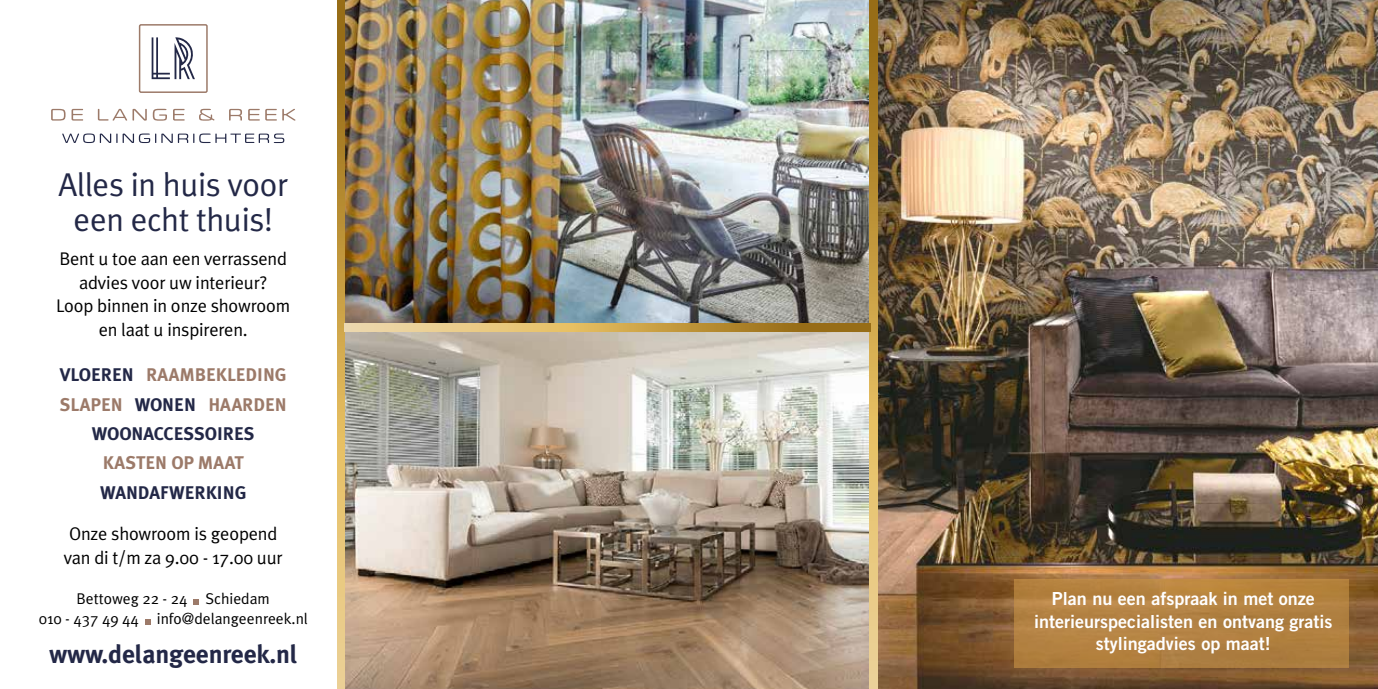
<style>
.page{position:relative;width:1378px;height:689px;background:#fff}
.page>*{position:absolute;margin:0;border:0;box-sizing:border-box;transform-origin:0 0}
.t1{font:33px/34.8px "Meta Plus Normal";letter-spacing:-.01em;color:#232847;text-align:center}
.t2{font:700 25.65px "Meta Plus";letter-spacing:-.01em;color:#232847}
.t3{font:18.3px/23.9px "Meta Plus Normal";letter-spacing:-.01em;color:#000;text-align:center}
.t4{font:700 18.3px/29.4px "Meta Plus";color:#232847;text-align:center}
.t5{font:700 18.3px "Meta Plus";color:#9c7a69}
.t6{font:18px/22.5px "Trade Gothic LT Std Bd 2";color:#fff;text-align:center}
.t7{font:15.6px/20.1px "Meta Plus Normal";color:#000;text-align:center}
.s1{color:#9c7a69}
</style>
<div class="page">
<img style="left:345px;top:0;width:525px;height:689px">
<svg style="left:51px;top:24px;width:245px;height:601px"></svg>
<svg style="left:337px;top:0;width:8px;height:689px;background:#caa450"></svg>
<svg style="left:344px;top:324px;width:345px;height:8px;background:#e1c076"></svg>
<img style="left:877px;top:0;width:501px;height:689px">
<svg style="left:870px;top:0;width:7px;height:689px;background:#cca653"></svg>
<div style="left:1013px;top:579px;width:335px;height:89px;background:#b38141"></div>
<svg style="left:689px;top:324px;width:181px;height:8px"></svg>
<h1 class="t1" style="left:58px;top:167px;width:231px">Alles in huis voor een echt thuis!</h1>
<p class="t3" style="left:56px;top:246px;width:235px">Bent u toe aan een verrassend advies voor uw interieur?<br>Loop binnen in onze showroom en laat u inspireren.</p>
<p class="t4" style="left:60px;top:360px;width:229px">VLOEREN <span class="s1">RAAMBEKLEDING<br>SLAPEN</span> WONEN <span class="s1">HAARDEN<br></span>WOONACCESSOIRES</p>
<p class="t5" style="left:103px;top:452px;width:143px">KASTEN OP MAAT</p>
<p class="t4" style="left:100px;top:478px;width:148px">WANDAFWERKING</p>
<p class="t3" style="left:64px;top:522px;width:220px;text-align:left">Onze showroom is geopend van di t/m za 9.00 - 17.00 uur</p>
<p class="t7" style="left:39px;top:589px;width:271px">Bettoweg 22 - 24 Schiedam<br>010 - 437 49 44 info@delangeenreek.nl</p>
<p class="t6" style="left:1034px;top:587px;width:300px">Plan nu een afspraak in met onze interieurspecialisten en ontvang gratis stylingadvies op maat!</p>
<h2 class="t2" style="left:49px;top:640px;width:250px">www.delangeenreek.nl</h2>
</div>
